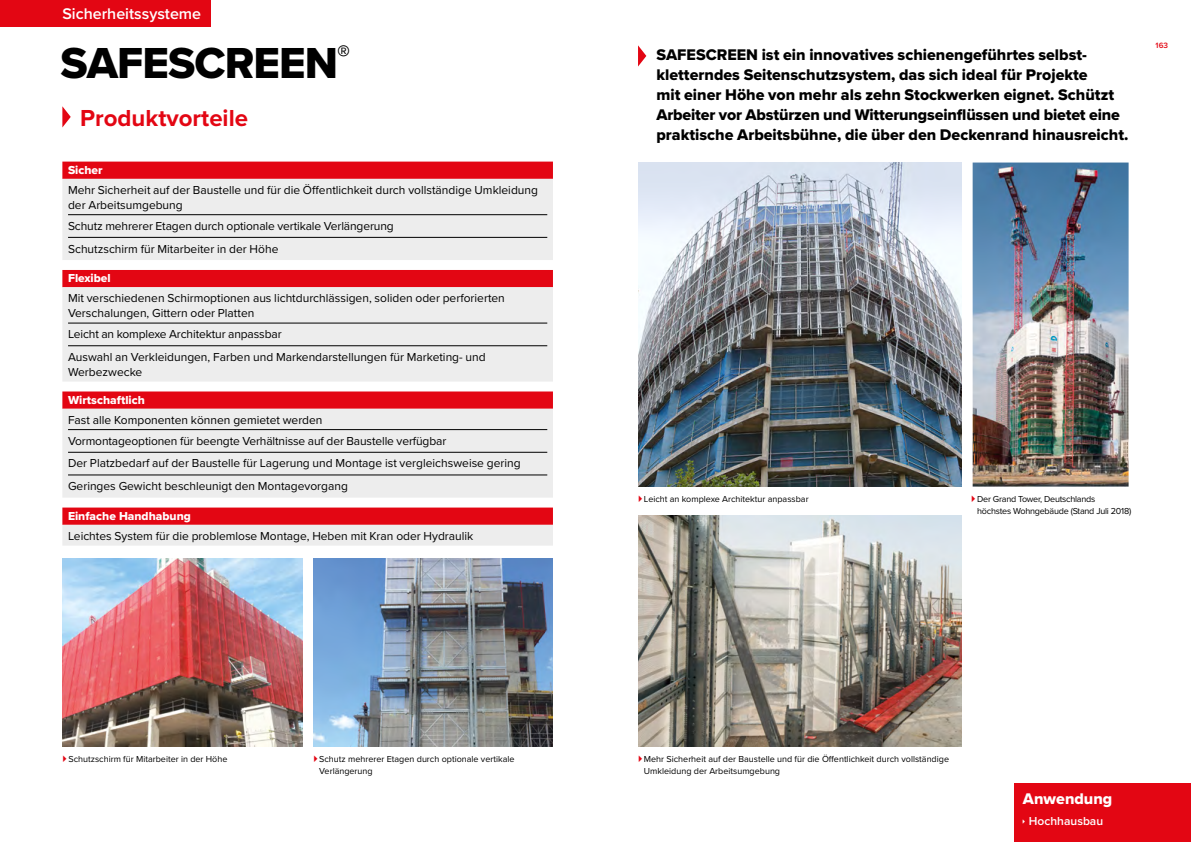
<style>
.page{position:relative;width:1191px;height:842px;background:#fff}
.page>*{position:absolute;margin:0;border:0;box-sizing:border-box;transform-origin:0 0}
.t1{font:45px "Proxima Nova Extrabld";letter-spacing:-.02em;color:#000}
.t2{font:700 24px "Proxima Nova";color:#e30613}
.t3{font:16px/20px "Proxima Nova Extrabld";color:#000}
.t4{font:600 16px "Proxima Nova";color:#fff}
.t5{font:16px "Proxima Nova Extrabld";letter-spacing:-.02em;color:#fff}
.t6{font:16px "Proxima Nova Extrabld";color:#fff}
.t7{font:12px/22.7px "Proxima Nova";color:#000}
.t8{font:12px "Proxima Nova Extrabld";color:#fff}
.t9{font:600 12px "Proxima Nova";letter-spacing:-.02em;color:#fff}
.t10{font:600 12px "Proxima Nova";color:#fff}
.t11{font:9px/12px "Proxima Nova";color:#000}
.t12{font:9px/12px "Proxima Nova";letter-spacing:-.025em;color:#000}
.t13{font:600 8px "Proxima Nova";color:#e30613}
</style>
<div class="page">
<svg style="left:62px;top:106px;width:9px;height:21px"></svg>
<svg style="left:638px;top:45px;width:8px;height:22px"></svg>
<img style="left:638px;top:516px;width:323px;height:231px">
<img style="left:638px;top:163px;width:323px;height:324px">
<img style="left:972px;top:163px;width:156px;height:324px">
<div style="left:0;top:0;width:210px;height:27px;background:#e30613"></div>
<svg style="left:62px;top:391px;width:491px;height:18px;background:#e4121e"></svg>
<div style="left:62px;top:409px;width:491px;height:89px;background:#ededed"></div>
<hr style="left:68px;top:429px;width:479px;height:1px;background:#000">
<hr style="left:68px;top:452px;width:479px;height:1px;background:#000">
<hr style="left:68px;top:475px;width:479px;height:1px;background:#000">
<div style="left:62px;top:270px;width:491px;height:17px;background:#e30613"></div>
<div style="left:62px;top:287px;width:491px;height:95px;background:#ededed"></div>
<hr style="left:68px;top:323px;width:479px;height:1px;background:#000">
<hr style="left:68px;top:345px;width:479px;height:1px;background:#000">
<svg style="left:62px;top:162px;width:491px;height:98px;background:#eac3c6"></svg>
<hr style="left:68px;top:214px;width:479px;height:1px;background:#000">
<hr style="left:68px;top:237px;width:479px;height:1px;background:#000">
<svg style="left:62px;top:508px;width:491px;height:38px;background:#e8878d"></svg>
<div style="left:1014px;top:783px;width:177px;height:59px;background:#e30613"></div>
<img style="left:62px;top:559px;width:240px;height:188px">
<img style="left:313px;top:559px;width:240px;height:188px">
<h3 class="t4" style="left:62px;top:2px;width:140px">Sicherheitssysteme</h3>
<h1 class="t1" style="left:60px;top:30px;width:291px">SAFESCREEN<sup>®</sup></h1>
<h2 class="t2" style="left:80px;top:100px;width:169px">Produktvorteile</h2>
<p class="t8" style="left:68px;top:161px;width:36px">Sicher</p>
<p class="t7" style="left:68px;top:182px;width:471px;line-height:15px">Mehr Sicherheit auf der Baustelle und für die Öffentlichkeit durch vollständige Umkleidung der Arbeitsumgebung</p>
<p class="t7" style="left:68px;top:214px;width:327px">Schutz mehrerer Etagen durch optionale vertikale Verlängerung<br>Schutzschirm für Mitarbeiter in der Höhe</p>
<p class="t8" style="left:68px;top:269px;width:44px">Flexibel</p>
<p class="t7" style="left:68px;top:290px;width:438px;line-height:15px">Mit verschiedenen Schirmoptionen aus lichtdurchlässigen, soliden oder perforierten<br>Verschalungen, Gittern oder Platten</p>
<p class="t7" style="left:68px;top:322px;width:419px">Leicht an komplexe Architektur anpassbar<br>Auswahl an Verkleidungen, Farben und Markendarstellungen für Marketing- und</p>
<p class="t7" style="left:68px;top:360px;width:76px">Werbezwecke</p>
<p class="t8" style="left:68px;top:391px;width:78px">Wirtschaftlich</p>
<p class="t7" style="left:68px;top:409px;width:380px;line-height:20.8px">Fast alle Komponenten können gemietet werden<br>Vormontageoptionen für beengte Verhältnisse auf der Baustelle verfügbar</p>
<p class="t7" style="left:68px;top:452px;width:454px">Der Platzbedarf auf der Baustelle für Lagerung und Montage ist vergleichsweise gering<br>Geringes Gewicht beschleunigt den Montagevorgang</p>
<p class="t8" style="left:68px;top:507px;width:124px">Einfache Handhabung</p>
<p class="t7" style="left:68px;top:524px;width:407px">Leichtes System für die problemlose Montage, Heben mit Kran oder Hydraulik</p>
<p class="t11" style="left:68px;top:753px;width:160px">Schutzschirm für Mitarbeiter in der Höhe</p>
<p class="t11" style="left:319px;top:753px;width:197px">Schutz mehrerer Etagen durch optionale vertikale<br>Verlängerung</p>
<p class="t3" style="left:656px;top:44px;width:473px">SAFESCREEN ist ein innovatives schienengeführtes selbst&shy;kletterndes Seitenschutzsystem, das sich ideal für Projekte<br>mit einer Höhe von mehr als zehn Stockwerken eignet. Schützt Arbeiter vor Abstürzen und Witterungseinflüssen und bietet eine praktische Arbeitsbühne, die über den Deckenrand hinausreicht.</p>
<p class="t13" style="left:1155px;top:39px;width:14px">163</p>
<p class="t11" style="left:644px;top:493px;width:166px">Leicht an komplexe Architektur anpassbar</p>
<p class="t12" style="left:977px;top:493px;width:156px">Der Grand Tower, Deutschlands höchstes Wohngebäude (Stand Juli 2018)</p>
<p class="t11" style="left:644px;top:753px;width:307px">Mehr Sicherheit auf der Baustelle und für die Öffentlichkeit durch vollständige<br>Umkleidung der Arbeitsumgebung</p>
<h3 class="t5" style="left:1033px;top:787px;width:117px">pplicatio &amp; Use</h3>
<p class="t9" style="left:1037px;top:812px;width:106px">igh-rise construction</p>
<h3 class="t6" style="left:1023px;top:787px;width:91px">Anwendung</h3>
<p class="t10" style="left:1029px;top:812px;width:76px">Hochhausbau</p>
</div>
